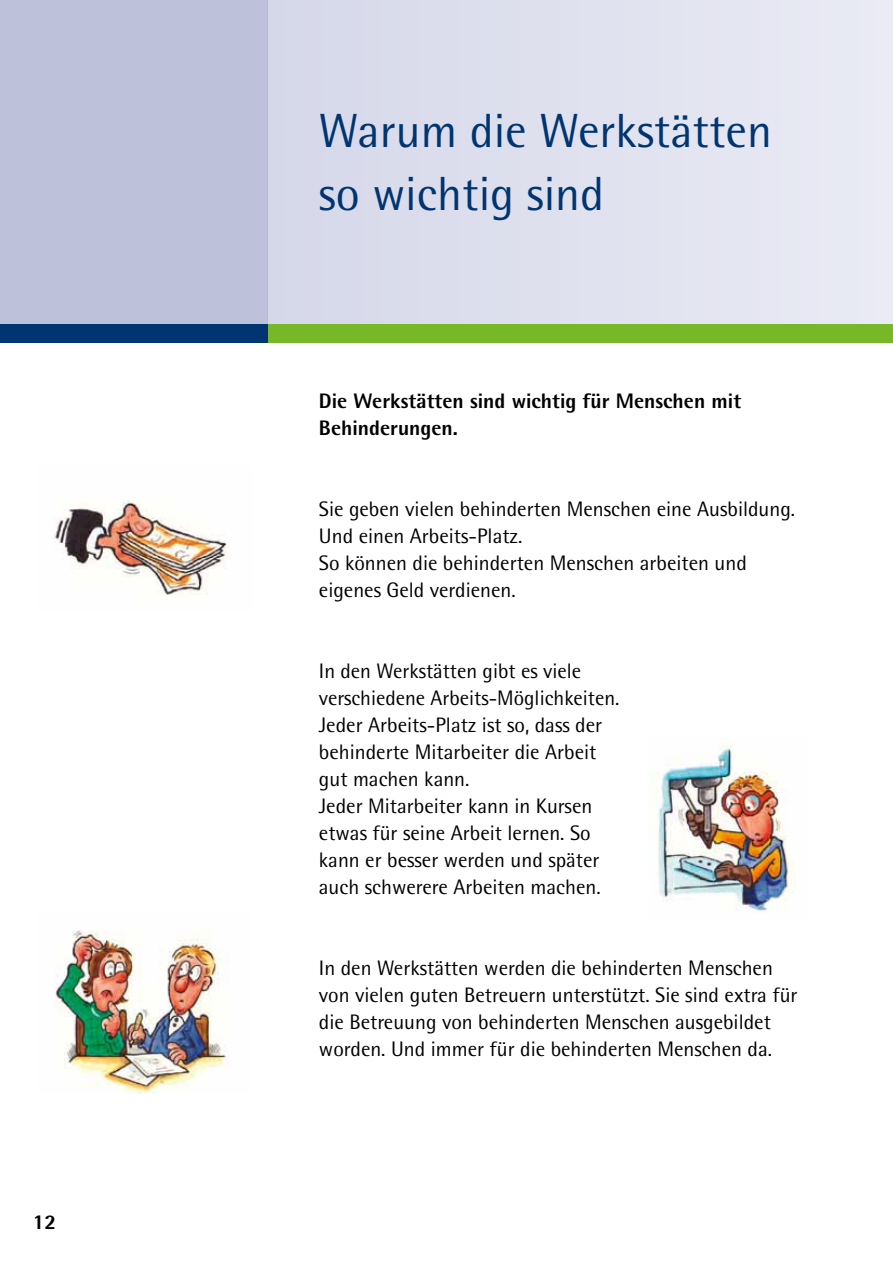
<style>
.page{position:relative;width:893px;height:1263px;background:#fff}
.page>*{position:absolute;margin:0;border:0;box-sizing:border-box;transform-origin:0 0}
.t1{font:48px/63px "Rotis Semi Sans Pro";color:#003571}
.t2{font:21px/27px "Rotis Semi Sans Pro";color:#000}
.t3{font:800 21px/27px "Rotis Semi Sans Pro";color:#000}
</style>
<div class="page">
<div style="left:268px;top:0;width:625px;height:342px;background:#e0e2ef"></div>
<img style="left:53px;top:500px;width:173px;height:95px">
<img style="left:656px;top:743px;width:139px;height:168px">
<img style="left:55px;top:930px;width:173px;height:164px">
<div style="left:0;top:0;width:268px;height:324px;background:#bdc2da"></div>
<div style="left:213px;top:324px;width:680px;height:18px;background:#76b828"></div>
<div style="left:0;top:324px;width:268px;height:18px;background:#003571"></div>
<p class="t3" style="left:33px;top:1208px;width:25px">12</p>
<h1 class="t1" style="left:319px;top:100px;width:455px">Warum die Werkstätten so wichtig sind</h1>
<p class="t3" style="left:319px;top:387px;width:424px">Die Werkstätten sind wichtig für Menschen mit<br>Behinderungen.</p>
<p class="t2" style="left:319px;top:495px;width:478px">Sie geben vielen behinderten Menschen eine Ausbildung.<br>Und einen Arbeits-Platz.<br>So können die behinderten Menschen arbeiten und eigenes Geld verdienen.</p>
<p class="t2" style="left:319px;top:657px;width:302px">In den Werkstätten gibt es viele verschiedene Arbeits-Möglichkeiten.<br>Jeder Arbeits-Platz ist so, dass der behinderte Mitarbeiter die Arbeit gut machen kann.<br>Jeder Mitarbeiter kann in Kursen etwas für seine Arbeit lernen. So kann er besser werden und später auch schwerere Arbeiten machen.</p>
<p class="t2" style="left:319px;top:954px;width:480px">In den Werkstätten werden die behinderten Menschen von vielen guten Betreuern unterstützt. Sie sind extra für die Betreuung von behinderten Menschen ausgebildet worden. Und immer für die behinderten Menschen da.</p>
</div>
